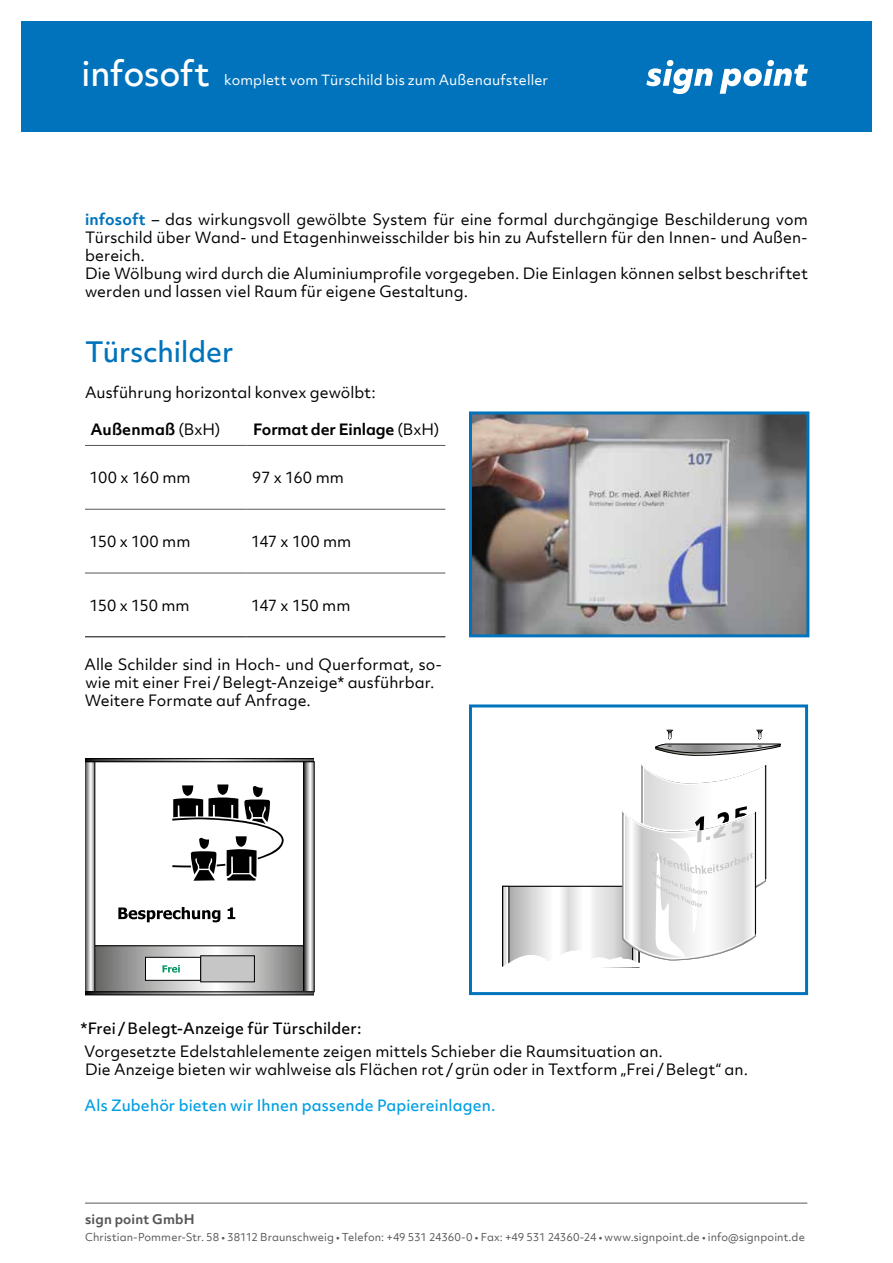
<style>
.page{position:relative;width:893px;height:1263px;background:#fff}
.page>*{position:absolute;margin:0;border:0;box-sizing:border-box;transform-origin:0 0}
.t1{font:500 33px "Objektiv Mk 2";letter-spacing:-.005em;color:#fff}
.t2{font:500 27px "Objektiv Mk 2";letter-spacing:-.005em;color:#0073bc}
.t3{font:15px/18px "Objektiv Mk 2";letter-spacing:.005em;color:#000}
.t4{font:500 15px "Objektiv Mk 2";letter-spacing:.005em;color:#009fe3}
.t5{font:500 15px "Objektiv Mk 2";letter-spacing:.005em;color:#000}
.t6{font:700 15px "Objektiv Mk 2";letter-spacing:-.01em;color:#000}
.t7{font:700 15px "Objektiv Mk 2";letter-spacing:.01em;color:#000}
.t8{font:13.5px "Objektiv Mk 2";letter-spacing:.01em;color:#fff}
.t9{font:700 12.75px "Objektiv Mk 2";letter-spacing:.015em;color:#575756}
.t10{font:10.5px "Objektiv Mk 2";letter-spacing:.01em;color:#575756}
.s1{font-weight:700;color:#0073bc}
.s2{font-weight:400}
</style>
<div class="page">
<div style="left:21px;top:21px;width:851px;height:111px;background:#0073bc"></div>
<hr style="left:85px;top:1203px;width:722px;height:1px;background:#575756">
<svg style="left:646px;top:60px;width:67px;height:34px"></svg>
<svg style="left:720px;top:60px;width:88px;height:34px"></svg>
<hr style="left:85px;top:509px;width:162px;height:1px;background:#575756">
<hr style="left:247px;top:509px;width:198px;height:1px;background:#575756">
<hr style="left:85px;top:636px;width:162px;height:1px;background:#000">
<hr style="left:247px;top:636px;width:198px;height:1px;background:#000">
<hr style="left:85px;top:573px;width:162px;height:1px;background:#575756">
<hr style="left:247px;top:573px;width:198px;height:1px;background:#575756">
<hr style="left:85px;top:445px;width:162px;height:1px;background:#575756">
<hr style="left:247px;top:445px;width:198px;height:1px;background:#575756">
<svg style="left:502px;top:730px;width:279px;height:238px"></svg>
<div style="left:469px;top:704px;width:339px;height:291px;border:3px solid #0073bc"></div>
<img style="left:473px;top:415px;width:332px;height:218px">
<div style="left:469px;top:411px;width:340px;height:226px;border:3px solid #0073bc"></div>
<svg style="left:85px;top:758px;width:229px;height:237px"></svg>
<div style="left:201px;top:956px;width:53px;height:26px;background:#c6c6c6"></div>
<h1 class="t1" style="left:82px;top:50px;width:129px">infosoft</h1>
<p class="t8" style="left:224px;top:71px;width:325px">komplett vom Türschild bis zum Außenaufsteller</p>
<p class="t3" style="left:85px;top:210px;width:724px"><span class="s1">infosoft</span> – das wirkungsvoll gewölbte System für eine formal durchgängige Beschilderung vom Türschild über Wand- und Etagenhinweisschilder bis hin zu Aufstellern für den Innen- und Außen&shy;bereich.<br>Die Wölbung wird durch die Aluminiumprofile vorgegeben. Die Einlagen können selbst beschriftet werden und lassen viel Raum für eigene Gestaltung.</p>
<h2 class="t2" style="left:85px;top:333px;width:150px">Türschilder</h2>
<p class="t3" style="left:85px;top:383px;width:292px">Ausführung horizontal konvex gewölbt:</p>
<p class="t7" style="left:91px;top:419px;width:132px">Außenmaß <span class="s2">(BxH)</span></p>
<p class="t6" style="left:253px;top:419px;width:188px">Format der Einlage <span class="s2">(BxH)</span></p>
<p class="t3" style="left:90px;top:469px;width:103px">100 x 160 mm</p>
<p class="t3" style="left:252px;top:469px;width:93px">97 x 160 mm</p>
<p class="t3" style="left:90px;top:532px;width:102px">150 x 100 mm</p>
<p class="t3" style="left:251px;top:532px;width:102px">147 x 100 mm</p>
<p class="t3" style="left:90px;top:596px;width:102px">150 x 150 mm</p>
<p class="t3" style="left:251px;top:596px;width:101px">147 x 150 mm</p>
<p class="t3" style="left:85px;top:655px;width:359px">Alle Schilder sind in Hoch- und Querformat, so&shy;wie mit einer Frei/Belegt-Anzeige* ausführbar.<br>Weitere Formate auf Anfrage.</p>
<p class="t5" style="left:81px;top:1018px;width:282px">*Frei/Belegt-Anzeige für Türschilder:</p>
<p class="t3" style="left:84px;top:1042px;width:665px">Vorgesetzte Edelstahlelemente zeigen mittels Schieber die Raumsituation an.<br>Die Anzeige bieten wir wahlweise als Flächen rot/grün oder in Textform „Frei/Belegt“ an.</p>
<p class="t4" style="left:85px;top:1094px;width:412px">Als Zubehör bieten wir Ihnen passende Papiereinlagen.</p>
<p class="t9" style="left:85px;top:1210px;width:111px">sign point GmbH</p>
<p class="t10" style="left:85px;top:1229px;width:721px">Christian-Pommer-Str. 58 • 38112 Braunschweig • Telefon: +49 531 24360-0 • Fax: +49 531 24360-24 • www.signpoint.de • info@signpoint.de</p>
</div>
